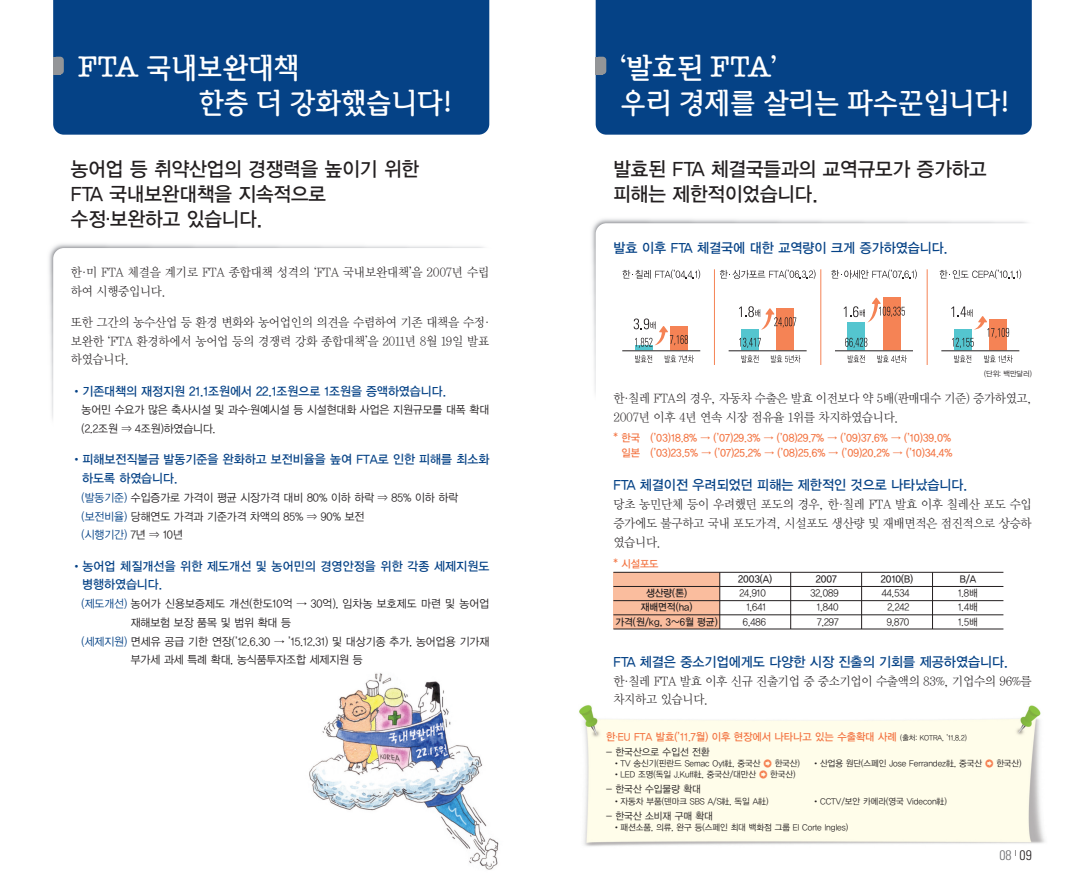
<style>
.page{position:relative;width:1085px;height:893px;background:#fff}
.page>*{position:absolute;margin:0;border:0;box-sizing:border-box;transform-origin:0 0}
.t1{font:500 30px/35px "SD Iyagi QXP";color:#fff}
.t2{font:20px/25px "YDVYGO13";color:#231f20;scale:.95 1}
.t3{font:13.75px "YDVYGO13";color:#054286;scale:.95 1}
.t4{font:300 condensed 13.75px "Univers";color:#6c6d70}
.t5{font:12.5px/18.8px "YDVY Mj O12";letter-spacing:-.025em;color:#231f20;scale:.95 1}
.t6{font:12.5px/18.8px "YDVYGO13";letter-spacing:.005em;color:#054286;scale:.95 1}
.t7{font:11.25px/18.8px "YDVYGO12";color:#231f20;scale:.95 1}
.t8{font:11.25px "YDVYGO12";letter-spacing:.02em;color:#231f20;scale:.95 1}
.t9{font:10.62px/15px "YDVYGO13";color:#f37442;text-align:right;scale:.95 1}
.t10{font:10px "YDVYGO12";color:#231f20;scale:.95 1}
.t11{font:10px "YDVYGO13";color:#231f20;scale:.95 1}
.t12{font:8.75px "YDVYGO12";color:#231f20}
.t13{font:7.5px "YDVYGO12";color:#231f20;scale:.95 1}
.s1{font-family:"YDVYGO12"}
.s2{color:#054286}
.s3{font-family:"YDVYGO12";font-size:7.5px;color:#231f20}
.s4{font-family:"J Csm PC";color:#f58355}
.s5{color:#231f20}
</style>
<div class="page">
<img style="left:309px;top:673px;width:190px;height:197px">
<img style="left:49px;top:244px;width:435px;height:175px">
<svg style="left:53px;top:248px;width:431px;height:171px"></svg>
<img style="left:592px;top:219px;width:435px;height:167px">
<svg style="left:595px;top:223px;width:432px;height:170px"></svg>
<img style="left:579px;top:705px;width:466px;height:142px">
<div style="left:613px;top:572px;width:106px;height:57px;background:#fabd9e"></div>
<div style="left:53px;top:0;width:436px;height:135px;background:#054286"></div>
<div style="left:53px;top:57px;width:11px;height:17px;background:#939598;border-radius:4px"></div>
<div style="left:53px;top:57px;width:7px;height:17px;background:#939598"></div>
<div style="left:595px;top:0;width:436px;height:135px;background:#054286"></div>
<div style="left:595px;top:57px;width:11px;height:17px;background:#939598;border-radius:4px"></div>
<div style="left:595px;top:57px;width:7px;height:17px;background:#939598"></div>
<div style="left:670px;top:326px;width:17px;height:25px;background:#f58355"></div>
<div style="left:634px;top:345px;width:18px;height:6px;background:#54c5cf"></div>
<hr style="left:622px;top:351px;width:78px;height:1px;background:#231f20">
<svg style="left:622px;top:270px;width:78px;height:9px"></svg>
<svg style="left:635px;top:355px;width:17px;height:8px"></svg>
<svg style="left:664px;top:355px;width:29px;height:8px"></svg>
<div style="left:776px;top:308px;width:18px;height:43px;background:#f58355"></div>
<div style="left:741px;top:330px;width:17px;height:21px;background:#54c5cf"></div>
<svg style="left:739px;top:338px;width:21px;height:10px"></svg>
<svg style="left:741px;top:355px;width:17px;height:8px"></svg>
<svg style="left:770px;top:355px;width:30px;height:8px"></svg>
<svg style="left:719px;top:270px;width:96px;height:9px"></svg>
<hr style="left:728px;top:351px;width:78px;height:1px;background:#231f20">
<div style="left:882px;top:298px;width:18px;height:53px;background:#f58355"></div>
<div style="left:847px;top:322px;width:18px;height:29px;background:#54c5cf"></div>
<svg style="left:845px;top:338px;width:22px;height:10px"></svg>
<hr style="left:834px;top:351px;width:78px;height:1px;background:#231f20">
<svg style="left:847px;top:355px;width:17px;height:8px"></svg>
<svg style="left:877px;top:355px;width:29px;height:8px"></svg>
<svg style="left:831px;top:270px;width:85px;height:9px"></svg>
<div style="left:989px;top:319px;width:17px;height:32px;background:#f58355"></div>
<div style="left:953px;top:330px;width:18px;height:21px;background:#54c5cf"></div>
<hr style="left:941px;top:351px;width:78px;height:1px;background:#231f20">
<svg style="left:953px;top:355px;width:18px;height:8px"></svg>
<svg style="left:984px;top:355px;width:28px;height:8px"></svg>
<svg style="left:939px;top:270px;width:81px;height:9px"></svg>
<hr style="left:714px;top:269px;width:1px;height:96px;background:#f58355">
<hr style="left:820px;top:269px;width:1px;height:96px;background:#f58355">
<hr style="left:926px;top:269px;width:1px;height:96px;background:#f58355">
<svg style="left:633px;top:319px;width:55px;height:29px"></svg>
<svg style="left:739px;top:306px;width:57px;height:24px"></svg>
<svg style="left:843px;top:297px;width:61px;height:25px"></svg>
<svg style="left:951px;top:306px;width:57px;height:42px"></svg>
<hr style="left:613px;top:586px;width:390px;height:1px;background:#231f20">
<hr style="left:613px;top:572px;width:390px;height:1px;background:#231f20">
<hr style="left:613px;top:600px;width:390px;height:1px;background:#231f20">
<hr style="left:613px;top:615px;width:390px;height:1px;background:#231f20">
<hr style="left:613px;top:629px;width:390px;height:1px;background:#231f20">
<hr style="left:719px;top:572px;width:1px;height:57px;background:#231f20">
<hr style="left:790px;top:572px;width:1px;height:57px;background:#231f20">
<hr style="left:861px;top:572px;width:1px;height:57px;background:#231f20">
<hr style="left:932px;top:572px;width:1px;height:57px;background:#231f20">
<h1 class="t1" style="left:198px;top:50px;width:256px;text-indent:-120px">FTA 국내보완대책<br>한층 더 강화했습니다!</h1>
<h2 class="t2" style="left:71px;top:157px;width:368px">농어업 등 취약산업의 경쟁력을 높이기 위한<br>FTA 국내보완대책을 지속적으로 수정·보완하고 있습니다.</h2>
<p class="t5" style="left:71px;top:263px;width:442px">한·미 FTA 체결을 계기로 FTA 종합대책 성격의 ‘FTA 국내보완대책’을 2007년 수립 하여 시행중입니다.</p>
<p class="t5" style="left:71px;top:313px;width:442px;text-align:justify">또한 그간의 농수산업 등 환경 변화와 농어업인의 의견을 수렴하여 기존 대책을 수정· 보완한 ‘FTA 환경하에서 농어업 등의 경쟁력 강화 종합대책’을 2011년 8월 19일 발표 하였습니다.</p>
<p class="t6" style="left:71px;top:381px;width:396px"><span class="s1">•</span>기존대책의 재정지원 21.1조원에서 22.1조원으로 1조원을 증액하였습니다.</p>
<p class="t7" style="left:81px;top:401px;width:430px">농어민 수요가 많은 축사시설 및 과수·원예시설 등 시설현대화 사업은 지원규모를 대폭 확대 (2.2조원 ⇒ 4조원)하였습니다.</p>
<p class="t6" style="left:82px;top:450px;width:430px;text-indent:-11px"><span class="s1">•</span>피해보전직불금 발동기준을 완화하고 보전비율을 높여 FTA로 인한 피해를 최소화 하도록 하였습니다.</p>
<p class="t7" style="left:81px;top:488px;width:398px"><span class="s2">(발동기준)</span> 수입증가로 가격이 평균 시장가격 대비 80% 이하 하락 ⇒ 85% 이하 하락 <span class="s2">(보전비율)</span> 당해연도 가격과 기준가격 차액의 85% ⇒ 90% 보전<br><span class="s2">(시행기간)</span> 7년 ⇒ 10년</p>
<p class="t6" style="left:82px;top:556px;width:430px;text-indent:-11px"><span class="s1">•</span>농어업 체질개선을 위한 제도개선 및 농어민의 경영안정을 위한 각종 세제지원도 병행하였습니다.</p>
<p class="t8" style="left:81px;top:597px;width:431px"><span class="s2">(제도개선)</span> 농어가 신용보증제도 개선(한도10억 → 30억), 임차농 보호제도 마련 및 농어업</p>
<p class="t7" style="left:131px;top:613px;width:170px">재해보험 보장 품목 및 범위 확대 등</p>
<p class="t7" style="left:81px;top:632px;width:430px"><span class="s2">(세제지원)</span> 면세유 공급 기한 연장(’12.6.30 → ’15.12.31) 및 대상기종 추가, 농어업용 기가재</p>
<p class="t7" style="left:131px;top:651px;width:245px">부가세 과세 특례 확대, 농식품투자조합 세제지원 등</p>
<h1 class="t1" style="left:620px;top:50px;width:391px">‘발효된 FTA’<br>우리 경제를 살리는 파수꾼입니다!</h1>
<h2 class="t2" style="left:613px;top:157px;width:394px">발효된 FTA 체결국들과의 교역규모가 증가하고 피해는 제한적이었습니다.</h2>
<p class="t3" style="left:613px;top:240px;width:353px">발효 이후 FTA 체결국에 대한 교역량이 크게 증가하였습니다.</p>
<p class="t13" style="left:983px;top:370px;width:52px">(단위: 백만달러)</p>
<p class="t5" style="left:613px;top:389px;width:442px">한·칠레 FTA의 경우, 자동차 수출은 발효 이전보다 약 5배(판매대수 기준) 증가하였고,<br>2007년 이후 4년 연속 시장 점유율 1위를 차지하였습니다.</p>
<p class="t9" style="left:613px;top:430px;width:358px">* 한국 (’03)18.8% → (’07)29.3% → (’08)29.7% → (’09)37.6% → (’10)39.0% 일본 (’03)23.5% → (’07)25.2% → (’08)25.6% → (’09)20.2% → (’10)34.4%</p>
<p class="t3" style="left:613px;top:477px;width:374px">FTA 체결이전 우려되었던 피해는 제한적인 것으로 나타났습니다.</p>
<p class="t5" style="left:613px;top:495px;width:442px;text-align:justify">당초 농민단체 등이 우려했던 포도의 경우, 한·칠레 FTA 발효 이후 칠레산 포도 수입 증가에도 불구하고 국내 포도가격, 시설포도 생산량 및 재배면적은 점진적으로 상승하 였습니다.</p>
<p class="t9" style="left:613px;top:556px;width:49px">* 시설포도</p>
<p class="t11" style="left:738px;top:573px;width:37px">2003(A)</p>
<p class="t11" style="left:815px;top:573px;width:24px">2007</p>
<p class="t11" style="left:880px;top:573px;width:35px">2010(B)</p>
<p class="t11" style="left:959px;top:573px;width:19px">B/A</p>
<p class="t11" style="left:646px;top:587px;width:45px">생산량(톤)</p>
<p class="t10" style="left:739px;top:587px;width:29px">24,910</p>
<p class="t10" style="left:810px;top:587px;width:31px">32,089</p>
<p class="t10" style="left:881px;top:587px;width:31px">44,534</p>
<p class="t10" style="left:957px;top:587px;width:22px">1.8배</p>
<p class="t11" style="left:640px;top:602px;width:56px">재배면적(ha)</p>
<p class="t10" style="left:746px;top:602px;width:22px">1,641</p>
<p class="t10" style="left:816px;top:602px;width:24px">1,840</p>
<p class="t10" style="left:887px;top:602px;width:25px">2,242</p>
<p class="t10" style="left:958px;top:602px;width:22px">1.4배</p>
<p class="t11" style="left:615px;top:616px;width:109px">가격(원/kg, 3~6월 평균)</p>
<p class="t10" style="left:742px;top:616px;width:26px">6,486</p>
<p class="t10" style="left:817px;top:616px;width:24px">7,297</p>
<p class="t10" style="left:886px;top:616px;width:25px">9,870</p>
<p class="t10" style="left:958px;top:616px;width:22px">1.5배</p>
<p class="t3" style="left:613px;top:654px;width:416px">FTA 체결은 중소기업에게도 다양한 시장 진출의 기회를 제공하였습니다.</p>
<p class="t5" style="left:613px;top:671px;width:442px">한·칠레 FTA 발효 이후 신규 진출기업 중 중소기업이 수출액의 83%, 기업수의 96%를 차지하고 있습니다.</p>
<p class="t9" style="left:606px;top:729px;width:381px">한·EU FTA 발효(’11.7월) 이후 현장에서 나타나고 있는 수출확대 사례 <span class="s3">(출처: KOTRA, ’11.8.2)</span></p>
<p class="t10" style="left:606px;top:746px;width:110px">- 한국산으로 수입선 전환</p>
<p class="t12" style="left:612px;top:758px;width:189px">•TV 송신기(핀란드 Semac Oyt社, 중국산 <span class="s4">➲</span> 한국산)</p>
<p class="t12" style="left:811px;top:758px;width:211px">•산업용 원단(스페인 Jose Ferrandez社, 중국산 <span class="s4">➲</span> 한국산)</p>
<p class="t12" style="left:612px;top:770px;width:185px">•LED 조명(독일 J.Kuff社, 중국산/대만산 <span class="s4">➲</span> 한국산)</p>
<p class="t10" style="left:606px;top:784px;width:101px">- 한국산 수입물량 확대</p>
<p class="t12" style="left:612px;top:796px;width:158px">•자동차 부품(덴마크 SBS A/S社, 독일 A社)</p>
<p class="t12" style="left:811px;top:796px;width:136px">•CCTV/보안 카메라(영국 Videcon社)</p>
<p class="t10" style="left:606px;top:810px;width:114px">- 한국산 소비재 구매 확대</p>
<p class="t12" style="left:612px;top:822px;width:237px">•패션소품, 의류, 완구 등(스페인 최대 백화점 그룹 El Corte Ingles)</p>
<p class="t4" style="left:999px;top:850px;width:34px">08 <sup>I</sup> <span class="s5">09</span></p>
</div>
